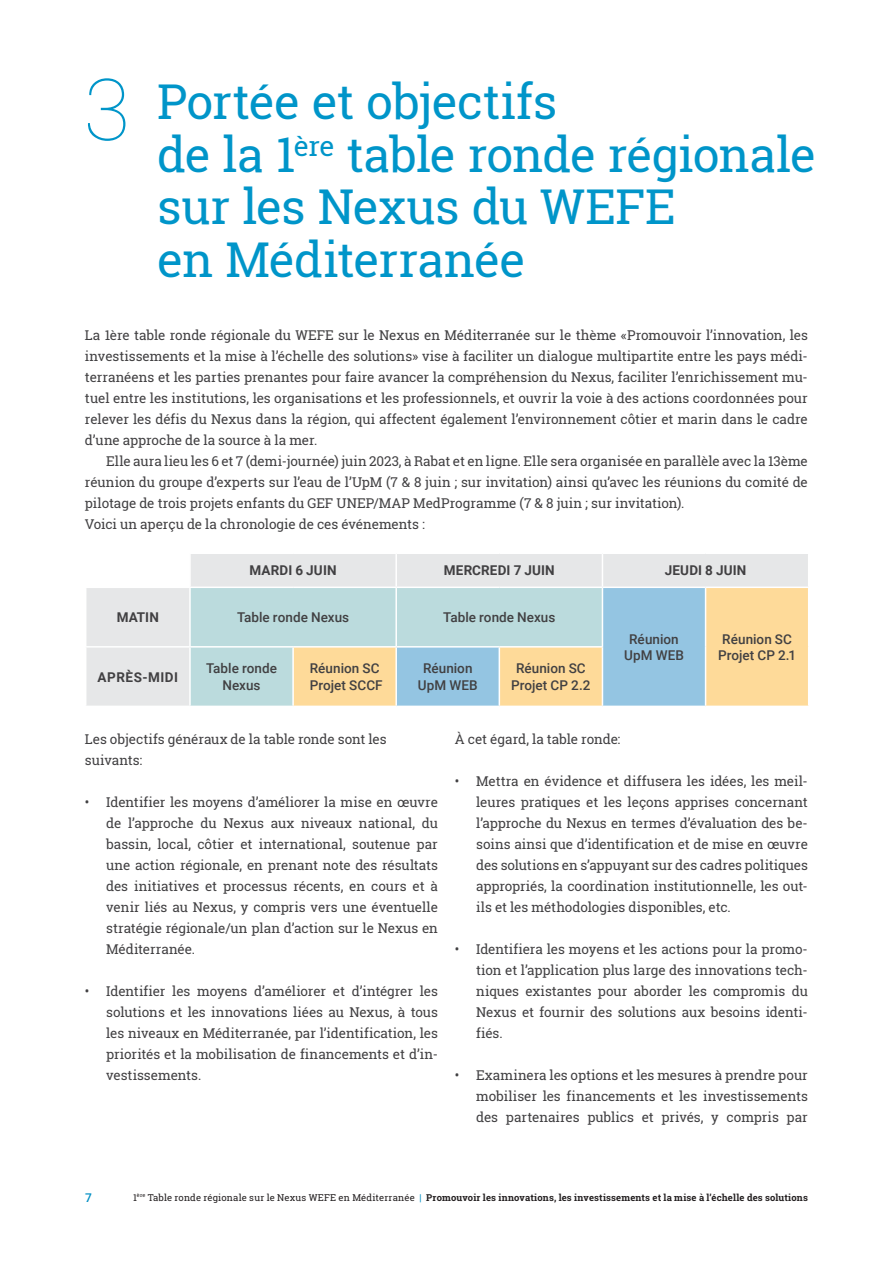
<style>
.page{position:relative;width:893px;height:1263px;background:#fff}
.page>*{position:absolute;margin:0;border:0;box-sizing:border-box;transform-origin:0 0}
.t1{font:100 85.5px "Roboto Slab";color:#0095c9}
.t2{font:48px/52.5px "Roboto Slab";letter-spacing:-.015em;color:#0095c9}
.t3{font:13.5px/21px "Roboto Slab";letter-spacing:-.005em;color:#414042;text-align:justify}
.t4{font:500 13.5px/16.5px "Roboto";letter-spacing:.005em;color:#414042;text-align:center}
.t5{font:700 13.5px "Roboto";letter-spacing:.01em;color:#414042}
.t6{font:700 13.5px "Roboto";letter-spacing:.045em;color:#414042}
.t7{font:500 12px "Roboto";color:#008fc4}
.t8{font:700 9.45px "Roboto Slab";letter-spacing:.015em;color:#231f20}
.s1{font-weight:400}
.s2{font-weight:400;color:#008fc4}
</style>
<div class="page">
<svg style="left:86px;top:554px;width:722px;height:152px;background:#e8e9ea"></svg>
<div style="left:191px;top:588px;width:102px;height:118px;background:#bbdbdd"></div>
<svg style="left:293px;top:588px;width:515px;height:118px;background:#c9d4c3"></svg>
<hr style="left:189px;top:554px;width:2px;height:32px;background:#fff">
<hr style="left:395px;top:554px;width:2px;height:32px;background:#fff">
<hr style="left:602px;top:554px;width:1px;height:32px;background:#fff">
<hr style="left:85px;top:586px;width:105px;height:2px;background:#fff">
<hr style="left:190px;top:586px;width:103px;height:2px;background:#fff">
<hr style="left:189px;top:588px;width:2px;height:58px;background:#fff">
<hr style="left:293px;top:586px;width:103px;height:2px;background:#fff">
<hr style="left:396px;top:586px;width:103px;height:2px;background:#fff">
<hr style="left:395px;top:588px;width:2px;height:58px;background:#fff">
<hr style="left:499px;top:586px;width:103px;height:2px;background:#fff">
<hr style="left:602px;top:586px;width:104px;height:2px;background:#fff">
<hr style="left:602px;top:588px;width:1px;height:58px;background:#fff">
<hr style="left:706px;top:586px;width:103px;height:2px;background:#fff">
<hr style="left:705px;top:588px;width:1px;height:59px;background:#fff">
<hr style="left:705px;top:647px;width:1px;height:59px;background:#fff">
<hr style="left:85px;top:646px;width:105px;height:2px;background:#fff">
<hr style="left:190px;top:646px;width:103px;height:2px;background:#fff">
<hr style="left:189px;top:648px;width:2px;height:58px;background:#fff">
<hr style="left:293px;top:646px;width:103px;height:2px;background:#fff">
<hr style="left:292px;top:648px;width:2px;height:58px;background:#fff">
<hr style="left:396px;top:646px;width:103px;height:2px;background:#fff">
<hr style="left:395px;top:648px;width:2px;height:58px;background:#fff">
<hr style="left:499px;top:646px;width:104px;height:2px;background:#fff">
<hr style="left:499px;top:648px;width:1px;height:58px;background:#fff">
<hr style="left:602px;top:648px;width:1px;height:58px;background:#fff">
<h1 class="t1" style="left:85px;top:50px;width:47px">3</h1>
<h2 class="t2" style="left:157px;top:75px;width:660px">Portée et objectifs<br>de la 1<sup>ère</sup> table ronde régionale sur les Nexus du WEFE<br>en Méditerranée</h2>
<p class="t3" style="left:85px;top:324px;width:724px">La 1ère table ronde régionale du WEFE sur le Nexus en Méditerranée sur le thème «Promouvoir l’innovation, les investissements et la mise à l’échelle des solutions» vise à faciliter un dialogue multipartite entre les pays médi&shy;terranéens et les parties prenantes pour faire avancer la compréhension du Nexus, faciliter l’enrichissement mu&shy;tuel entre les institutions, les organisations et les professionnels, et ouvrir la voie à des actions coordonnées pour relever les défis du Nexus dans la région, qui affectent également l’environnement côtier et marin dans le cadre d’une approche de la source à la mer.</p>
<p class="t3" style="left:85px;top:450px;width:724px;text-align:left;text-indent:21px">Elle aura lieu les 6 et 7 (demi-journée) juin 2023, à Rabat et en ligne. Elle sera organisée en parallèle avec la 13ème réunion du groupe d’experts sur l’eau de l’UpM (7 &amp; 8 juin ; sur invitation) ainsi qu’avec les réunions du comité de pilotage de trois projets enfants du GEF UNEP/MAP MedProgramme (7 &amp; 8 juin ; sur invitation).<br>Voici un aperçu de la chronologie de ces événements :</p>
<p class="t5" style="left:250px;top:561px;width:88px">MARDI 6 JUIN</p>
<p class="t5" style="left:444px;top:561px;width:112px">MERCREDI 7 JUIN</p>
<p class="t5" style="left:665px;top:561px;width:83px">JEUDI 8 JUIN</p>
<p class="t5" style="left:117px;top:608px;width:44px">MATIN</p>
<p class="t4" style="left:237px;top:609px;width:114px">Table ronde Nexus</p>
<p class="t4" style="left:443px;top:609px;width:114px">Table ronde Nexus</p>
<p class="t6" style="left:98px;top:667px;width:82px">APRÈS-MIDI</p>
<p class="t4" style="left:206px;top:660px;width:72px">Table ronde<br>Nexus</p>
<p class="t4" style="left:310px;top:660px;width:74px;text-align:left">Réunion SC<br>Projet SCCF</p>
<p class="t4" style="left:418px;top:660px;width:61px">Réunion<br>UpM WEB</p>
<p class="t4" style="left:511px;top:660px;width:81px">Réunion SC<br>Projet CP 2.2</p>
<p class="t4" style="left:624px;top:630px;width:61px">Réunion<br>UpM WEB</p>
<p class="t4" style="left:718px;top:630px;width:80px">Réunion SC<br>Projet CP 2.1</p>
<p class="t3" style="left:85px;top:728px;width:303px">Les objectifs généraux de la table ronde sont les suivants:</p>
<p class="t3" style="left:106px;top:791px;width:333px;text-indent:-21px">• Identifier les moyens d’améliorer la mise en œuvre de l’approche du Nexus aux niveaux national, du bassin, local, côtier et international, soutenue par une action régionale, en prenant note des résultats des initiatives et processus récents, en cours et à venir liés au Nexus, y compris vers une éventuelle stratégie régionale/un plan d’action sur le Nexus en Méditerranée.</p>
<p class="t3" style="left:106px;top:980px;width:333px;text-indent:-21px">• Identifier les moyens d’améliorer et d’intégrer les solutions et les innovations liées au Nexus, à tous les niveaux en Méditerranée, par l’identification, les priorités et la mobilisation de financements et d’in&shy;vestissements.</p>
<p class="t3" style="left:455px;top:728px;width:167px">À cet égard, la table ronde:</p>
<p class="t3" style="left:476px;top:770px;width:333px;text-indent:-21px">• Mettra en évidence et diffusera les idées, les meil&shy;leures pratiques et les leçons apprises concernant l’approche du Nexus en termes d’évaluation des be&shy;soins ainsi que d’identification et de mise en œuvre des solutions en s’appuyant sur des cadres politiques appropriés, la coordination institutionnelle, les out&shy;ils et les méthodologies disponibles, etc.</p>
<p class="t3" style="left:476px;top:938px;width:333px;text-indent:-21px">• Identifiera les moyens et les actions pour la promo&shy;tion et l’application plus large des innovations tech&shy;niques existantes pour aborder les compromis du Nexus et fournir des solutions aux besoins identi&shy;fiés.</p>
<p class="t3" style="left:476px;top:1064px;width:333px;text-indent:-21px">• Examinera les options et les mesures à prendre pour mobiliser les financements et les investissements des partenaires publics et privés, y compris par</p>
<p class="t7" style="left:85px;top:1189px;width:8px">7</p>
<p class="t8" style="left:133px;top:1191px;width:676px"><span class="s1">1</span><sup>ère</sup> <span class="s1">Table ronde régionale sur le Nexus WEFE en Méditerranée</span> <span class="s2">|</span> Promouvoir les innovations, les investissements et la mise à l’échelle des solutions</p>
</div>
